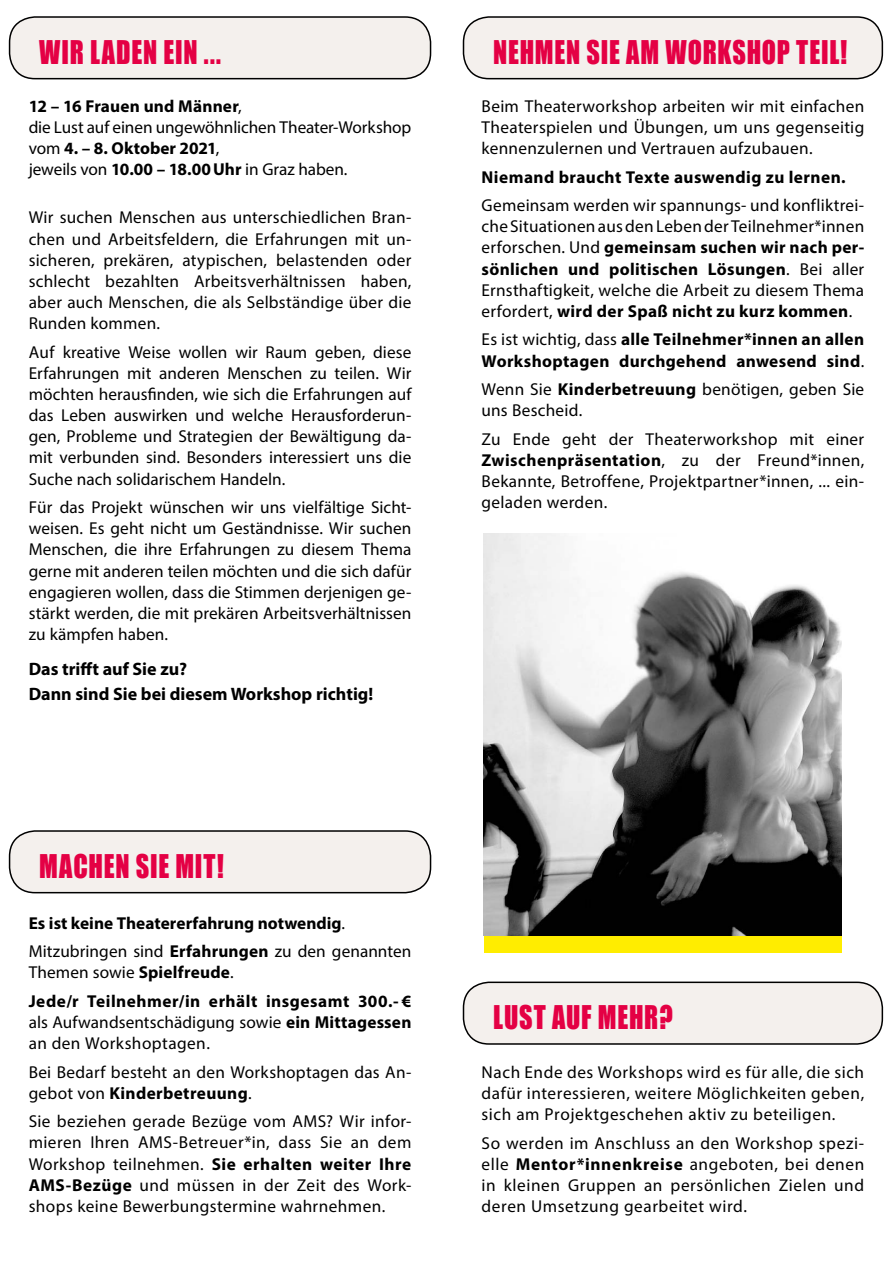
<style>
.page{position:relative;width:893px;height:1263px;background:#fff}
.page>*{position:absolute;margin:0;border:0;box-sizing:border-box;transform-origin:0 0}
.t1{font:30px "Impact";letter-spacing:.03em;color:#e40044;scale:.87 1}
.t2{font:700 18px/25.5px "Myriad Pro";color:#000}
.t3{font:17.25px/21.1px "Myriad Pro";letter-spacing:.015em;color:#000;text-align:justify}
.t4{font:700 17.25px/28.5px "Myriad Pro";letter-spacing:.02em;color:#000}
.t5{font:17.25px/21.1px "Myriad Pro";letter-spacing:-.005em;color:#000}
.t6{font:700 17.25px/28.5px "Myriad Pro";color:#000}
.s1{font-weight:700}
.s2{font-weight:400}
</style>
<div class="page">
<div style="left:10px;top:17px;width:421px;height:62px;background:#f4f0ed;border-radius:26px"></div>
<div style="left:9px;top:16px;width:422px;height:63px;border:2px solid #000;border-radius:26px"></div>
<div style="left:10px;top:831px;width:421px;height:62px;background:#f4f0ed;border-radius:26px"></div>
<div style="left:9px;top:830px;width:422px;height:63px;border:2px solid #000;border-radius:26px"></div>
<div style="left:463px;top:982px;width:419px;height:62px;background:#f4f0ed;border-radius:26px"></div>
<div style="left:463px;top:981px;width:420px;height:64px;border:2px solid #000;border-radius:26px"></div>
<div style="left:463px;top:17px;width:419px;height:62px;background:#f4f0ed;border-radius:26px"></div>
<div style="left:463px;top:16px;width:420px;height:63px;border:2px solid #000;border-radius:26px"></div>
<div style="left:484px;top:935px;width:357px;height:17px;background:#ffed00"></div>
<img style="left:484px;top:534px;width:357px;height:401px">
<p class="t1" style="left:39px;top:29px;width:211px">WIR LADEN EIN ...</p>
<p class="t5" style="left:29px;top:95px;width:384px"><span class="s1">12 – 16 Frauen und Männer</span>,<br>die Lust auf einen ungewöhnlichen Theater-Workshop vom <span class="s1">4. – 8. Oktober 2021</span>,<br>jeweils von <span class="s1">10.00 – 18.00Uhr</span> in Graz haben.</p>
<p class="t3" style="left:29px;top:207px;width:384px">Wir suchen Menschen aus unterschiedlichen Bran&shy;chen und Arbeitsfeldern, die Erfahrungen mit un&shy;sicheren, prekären, atypischen, belastenden oder schlecht bezahlten Arbeitsverhältnissen haben, aber auch Menschen, die als Selbständige über die Runden kommen.</p>
<p class="t3" style="left:29px;top:341px;width:384px">Auf kreative Weise wollen wir Raum geben, diese Erfahrungen mit anderen Menschen zu teilen. Wir möchten herausfinden, wie sich die Erfahrungen auf das Leben auswirken und welche Herausforderun&shy;gen, Probleme und Strategien der Bewältigung da&shy;mit verbunden sind. Besonders interessiert uns die Suche nach solidarischem Handeln.</p>
<p class="t3" style="left:29px;top:496px;width:384px">Für das Projekt wünschen wir uns vielfältige Sicht&shy;weisen. Es geht nicht um Geständnisse. Wir suchen Menschen, die ihre Erfahrungen zu diesem Thema gerne mit anderen teilen möchten und die sich dafür engagieren wollen, dass die Stimmen derjenigen ge&shy;stärkt werden, die mit prekären Arbeitsverhältnissen zu kämpfen haben.</p>
<p class="t2" style="left:29px;top:655px;width:346px">Das trifft auf Sie zu?<br>Dann sind Sie bei diesem Workshop richtig!</p>
<p class="t1" style="left:39px;top:843px;width:214px">MACHEN SIE MIT!</p>
<p class="t6" style="left:29px;top:908px;width:384px">Es ist keine Theatererfahrung notwendig<span class="s2">.<br>Mitzubringen sind</span> Erfahrungen <span class="s2">zu den genannten</span></p>
<p class="t4" style="left:29px;top:958px;width:384px"><span class="s2">Themen sowie</span> Spielfreude<span class="s2">.<br></span>Jede/r Teilnehmer/in erhält insgesamt 300.- €</p>
<p class="t3" style="left:29px;top:1011px;width:384px">als Aufwandsentschädigung sowie <span class="s1">ein Mittagessen </span>an den Workshoptagen.</p>
<p class="t3" style="left:29px;top:1061px;width:384px">Bei Bedarf besteht an den Workshoptagen das An&shy;gebot von <span class="s1">Kinderbetreuung</span>.</p>
<p class="t3" style="left:29px;top:1111px;width:384px">Sie beziehen gerade Bezüge vom AMS? Wir infor&shy;mieren Ihren AMS-Betreuer*in, dass Sie an dem Workshop teilnehmen. <span class="s1">Sie erhalten weiter Ihre AMS-Bezüge</span> und müssen in der Zeit des Work&shy;shops keine Bewerbungstermine wahrnehmen.</p>
<p class="t1" style="left:493px;top:29px;width:408px">NEHMEN SIE AM WORKSHOP TEIL!</p>
<p class="t3" style="left:482px;top:95px;width:384px">Beim Theaterworkshop arbeiten wir mit einfachen Theaterspielen und Übungen, um uns gegenseitig kennenzulernen und Vertrauen aufzubauen.</p>
<p class="t3" style="left:482px;top:162px;width:384px;line-height:28.5px"><span class="s1">Niemand braucht Texte auswendig zu lernen.<br></span>Gemeinsam werden wir spannungs- und konfliktrei-</p>
<p class="t3" style="left:482px;top:216px;width:384px">che Situationen aus den Leben der Teilnehmer*innen erforschen. Und <span class="s1">gemeinsam suchen wir nach per&shy;sönlichen und politischen Lösungen</span>. Bei aller Ernsthaftigkeit, welche die Arbeit zu diesem Thema erfordert, <span class="s1">wird der Spaß nicht zu kurz kommen</span>.</p>
<p class="t4" style="left:482px;top:328px;width:384px;line-height:21.1px"><span class="s2">Es ist wichtig, dass</span> alle Teilnehmer*innen an allen<br>Workshoptagen durchgehend anwesend sind<span class="s2">.</span></p>
<p class="t3" style="left:482px;top:378px;width:384px">Wenn Sie <span class="s1">Kinderbetreuung</span> benötigen, geben Sie uns Bescheid.</p>
<p class="t3" style="left:482px;top:428px;width:384px">Zu Ende geht der Theaterworkshop mit einer <span class="s1">Zwischenpräsentation</span>, zu der Freund*innen, Bekannte, Betroffene, Projektpartner*innen, ... ein&shy;geladen werden.</p>
<p class="t1" style="left:493px;top:994px;width:208px">LUST AUF MEHR?</p>
<p class="t3" style="left:482px;top:1061px;width:384px">Nach Ende des Workshops wird es für alle, die sich dafür interessieren, weitere Möglichkeiten geben, sich am Projektgeschehen aktiv zu beteiligen.</p>
<p class="t3" style="left:482px;top:1132px;width:384px">So werden im Anschluss an den Workshop spezi&shy;elle <span class="s1">Mentor*innenkreise</span> angeboten, bei denen in kleinen Gruppen an persönlichen Zielen und deren Umsetzung gearbeitet wird.</p>
</div>
